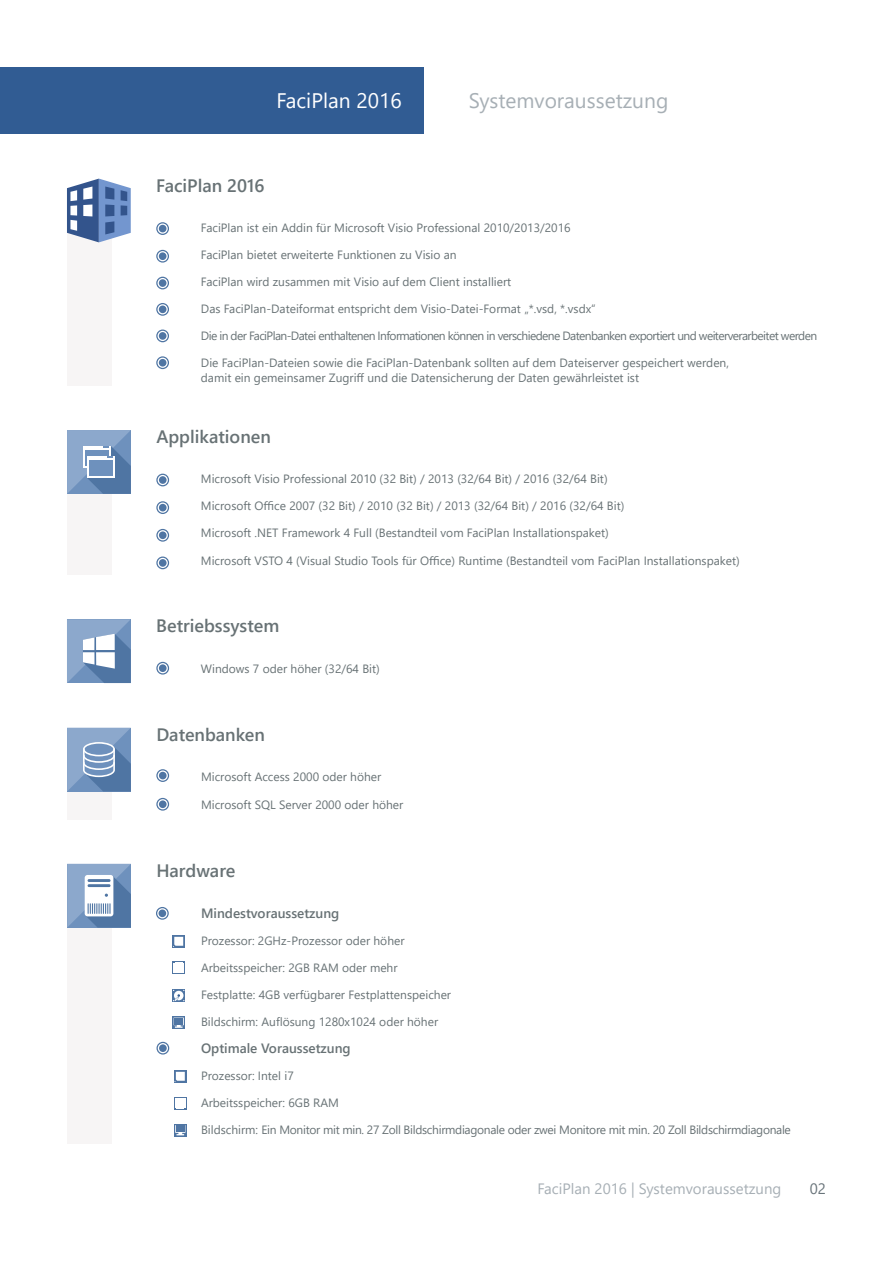
<style>
.page{position:relative;width:893px;height:1263px;background:#fff}
.page>*{position:absolute;margin:0;border:0;box-sizing:border-box;transform-origin:0 0}
.t1{font:21px "Segoe UI";color:#a7afb5}
.t2{font:21px "Segoe UI";color:#fff}
.t3{font:600 18px "Segoe UI";color:#687275}
.t4{font:15px "Segoe UI";color:#a7afb5}
.t5{font:15px "Segoe UI";color:#69747a}
.t6{font:600 13.5px "Segoe UI";color:#687275}
.t7{font:12px/15px "Segoe UI";color:#687275}
.t8{font:12px "Segoe UI";letter-spacing:-.05em;color:#687275}
.t9{font:12px "Segoe UI";letter-spacing:-.025em;color:#687275}
</style>
<div class="page">
<div style="left:67px;top:201px;width:45px;height:184px;background:#f7f5f5"></div>
<div style="left:0;top:67px;width:424px;height:67px;background:#315c93"></div>
<svg style="left:67px;top:179px;width:64px;height:63px"></svg>
<div style="left:67px;top:452px;width:45px;height:123px;background:#f7f5f5"></div>
<svg style="left:156px;top:474px;width:13px;height:12px"></svg>
<svg style="left:158px;top:475px;width:10px;height:10px"></svg>
<div style="left:159px;top:476px;width:8px;height:8px;background:#4f75a3;border-radius:4px"></div>
<svg style="left:67px;top:430px;width:64px;height:64px"></svg>
<div style="left:67px;top:750px;width:45px;height:69px;background:#f7f5f5"></div>
<svg style="left:67px;top:619px;width:64px;height:64px"></svg>
<svg style="left:67px;top:728px;width:64px;height:63px"></svg>
<div style="left:67px;top:886px;width:45px;height:257px;background:#f7f5f5"></div>
<svg style="left:67px;top:864px;width:64px;height:63px"></svg>
<svg style="left:172px;top:935px;width:13px;height:13px"></svg>
<svg style="left:173px;top:937px;width:10px;height:10px"></svg>
<svg style="left:172px;top:961px;width:13px;height:13px"></svg>
<div style="left:175px;top:963px;width:8px;height:10px;background:#fff"></div>
<div style="left:172px;top:989px;width:13px;height:13px;background:#4f75a3"></div>
<svg style="left:173px;top:990px;width:11px;height:11px"></svg>
<svg style="left:172px;top:1016px;width:13px;height:13px"></svg>
<svg style="left:174px;top:1017px;width:10px;height:11px"></svg>
<div style="left:174px;top:1018px;width:9px;height:6px;background:#4f75a3"></div>
<svg style="left:174px;top:1070px;width:13px;height:13px"></svg>
<svg style="left:175px;top:1072px;width:10px;height:10px"></svg>
<svg style="left:174px;top:1097px;width:13px;height:13px"></svg>
<div style="left:176px;top:1098px;width:8px;height:10px;background:#fff"></div>
<svg style="left:174px;top:1124px;width:13px;height:12px"></svg>
<svg style="left:175px;top:1125px;width:10px;height:10px"></svg>
<div style="left:176px;top:1126px;width:9px;height:6px;background:#4f75a3"></div>
<svg style="left:156px;top:501px;width:13px;height:13px"></svg>
<svg style="left:158px;top:502px;width:10px;height:11px"></svg>
<div style="left:159px;top:504px;width:8px;height:7px;background:#4f75a3;border-radius:4px"></div>
<svg style="left:156px;top:529px;width:13px;height:13px"></svg>
<svg style="left:158px;top:530px;width:10px;height:10px"></svg>
<div style="left:159px;top:531px;width:8px;height:8px;background:#4f75a3;border-radius:4px"></div>
<svg style="left:156px;top:556px;width:13px;height:13px"></svg>
<svg style="left:158px;top:558px;width:10px;height:10px"></svg>
<div style="left:159px;top:559px;width:8px;height:8px;background:#4f75a3;border-radius:4px"></div>
<svg style="left:156px;top:222px;width:13px;height:13px"></svg>
<svg style="left:158px;top:223px;width:10px;height:11px"></svg>
<div style="left:159px;top:225px;width:7px;height:7px;background:#4f75a3;border-radius:4px"></div>
<svg style="left:156px;top:250px;width:13px;height:13px"></svg>
<svg style="left:158px;top:251px;width:10px;height:10px"></svg>
<div style="left:159px;top:252px;width:7px;height:8px;background:#4f75a3;border-radius:4px"></div>
<svg style="left:156px;top:277px;width:13px;height:12px"></svg>
<svg style="left:158px;top:278px;width:10px;height:10px"></svg>
<div style="left:159px;top:279px;width:7px;height:8px;background:#4f75a3;border-radius:4px"></div>
<svg style="left:156px;top:303px;width:13px;height:13px"></svg>
<svg style="left:158px;top:304px;width:10px;height:10px"></svg>
<div style="left:159px;top:305px;width:7px;height:8px;background:#4f75a3;border-radius:4px"></div>
<svg style="left:156px;top:329px;width:13px;height:13px"></svg>
<svg style="left:158px;top:331px;width:10px;height:10px"></svg>
<div style="left:159px;top:332px;width:7px;height:8px;background:#4f75a3;border-radius:4px"></div>
<svg style="left:156px;top:662px;width:13px;height:13px"></svg>
<svg style="left:158px;top:663px;width:10px;height:10px"></svg>
<div style="left:159px;top:664px;width:8px;height:8px;background:#4f75a3;border-radius:4px"></div>
<svg style="left:156px;top:769px;width:13px;height:13px"></svg>
<svg style="left:158px;top:770px;width:10px;height:11px"></svg>
<div style="left:159px;top:772px;width:8px;height:7px;background:#4f75a3;border-radius:4px"></div>
<svg style="left:156px;top:798px;width:13px;height:13px"></svg>
<svg style="left:158px;top:799px;width:10px;height:10px"></svg>
<div style="left:159px;top:800px;width:8px;height:8px;background:#4f75a3;border-radius:4px"></div>
<svg style="left:156px;top:907px;width:13px;height:13px"></svg>
<svg style="left:157px;top:908px;width:10px;height:10px"></svg>
<div style="left:159px;top:909px;width:7px;height:8px;background:#4f75a3;border-radius:4px"></div>
<svg style="left:157px;top:1042px;width:12px;height:12px"></svg>
<svg style="left:158px;top:1043px;width:10px;height:10px"></svg>
<div style="left:159px;top:1044px;width:8px;height:8px;background:#4f75a3;border-radius:4px"></div>
<svg style="left:156px;top:356px;width:13px;height:13px"></svg>
<svg style="left:158px;top:358px;width:10px;height:10px"></svg>
<div style="left:159px;top:359px;width:7px;height:8px;background:#4f75a3;border-radius:4px"></div>
<h1 class="t2" style="left:276px;top:81px;width:127px">FaciPlan 2016</h1>
<h1 class="t1" style="left:469px;top:81px;width:201px">Systemvoraussetzung</h1>
<h2 class="t3" style="left:156px;top:168px;width:110px">FaciPlan 2016</h2>
<p class="t7" style="left:201px;top:219px;width:371px">FaciPlan ist ein Addin für Microsoft Visio Professional 2010/2013/2016</p>
<p class="t7" style="left:201px;top:246px;width:257px">FaciPlan bietet erweiterte Funktionen zu Visio an</p>
<p class="t7" style="left:201px;top:273px;width:312px">FaciPlan wird zusammen mit Visio auf dem Client installiert</p>
<p class="t7" style="left:201px;top:300px;width:396px">Das FaciPlan-Dateiformat entspricht dem Visio-Datei-Format „*.vsd, *.vsdx“</p>
<p class="t8" style="left:201px;top:324px;width:618px">Die in der FaciPlan-Datei enthaltenen Informationen können in verschiedene Datenbanken exportiert und weiterverarbeitet werden</p>
<p class="t7" style="left:201px;top:354px;width:530px">Die FaciPlan-Dateien sowie die FaciPlan-Datenbank sollten auf dem Dateiserver gespeichert werden, damit ein gemeinsamer Zugriff und die Datensicherung der Daten gewährleistet ist</p>
<h2 class="t3" style="left:156px;top:420px;width:116px">Applikationen</h2>
<p class="t7" style="left:201px;top:471px;width:408px">Microsoft Visio Professional 2010 (32 Bit) / 2013 (32/64 Bit) / 2016 (32/64 Bit)</p>
<p class="t7" style="left:201px;top:498px;width:425px">Microsoft Office 2007 (32 Bit) / 2010 (32 Bit) / 2013 (32/64 Bit) / 2016 (32/64 Bit)</p>
<p class="t7" style="left:201px;top:525px;width:409px">Microsoft .NET Framework 4 Full (Bestandteil vom FaciPlan Installationspaket)</p>
<p class="t7" style="left:201px;top:552px;width:540px">Microsoft VSTO 4 (Visual Studio Tools für Office) Runtime (Bestandteil vom FaciPlan Installationspaket)</p>
<h2 class="t3" style="left:156px;top:609px;width:125px">Betriebssystem</h2>
<p class="t7" style="left:201px;top:660px;width:180px">Windows 7 oder höher (32/64 Bit)</p>
<h2 class="t3" style="left:156px;top:717px;width:110px">Datenbanken</h2>
<p class="t7" style="left:201px;top:768px;width:182px">Microsoft Access 2000 oder höher</p>
<p class="t7" style="left:201px;top:796px;width:204px">Microsoft SQL Server 2000 oder höher</p>
<h2 class="t3" style="left:156px;top:853px;width:81px">Hardware</h2>
<p class="t6" style="left:201px;top:901px;width:140px">Mindestvoraussetzung</p>
<p class="t7" style="left:201px;top:932px;width:205px">Prozessor: 2GHz-Prozessor oder höher</p>
<p class="t7" style="left:201px;top:959px;width:198px">Arbeitsspeicher: 2GB RAM oder mehr</p>
<p class="t7" style="left:201px;top:986px;width:252px">Festplatte: 4GB verfügbarer Festplattenspeicher</p>
<p class="t7" style="left:201px;top:1013px;width:239px">Bildschirm: Auflösung 1280x1024 oder höher</p>
<p class="t6" style="left:201px;top:1036px;width:151px">Optimale Voraussetzung</p>
<p class="t7" style="left:201px;top:1067px;width:94px">Prozessor: Intel i7</p>
<p class="t7" style="left:201px;top:1094px;width:139px">Arbeitsspeicher: 6GB RAM</p>
<p class="t9" style="left:201px;top:1119px;width:591px">Bildschirm: Ein Monitor mit min. 27 Zoll Bildschirmdiagonale oder zwei Monitore mit min. 20 Zoll Bildschirmdiagonale</p>
<p class="t4" style="left:537px;top:1175px;width:245px">FaciPlan 2016 | Systemvoraussetzung</p>
<p class="t5" style="left:810px;top:1175px;width:18px">02</p>
</div>
